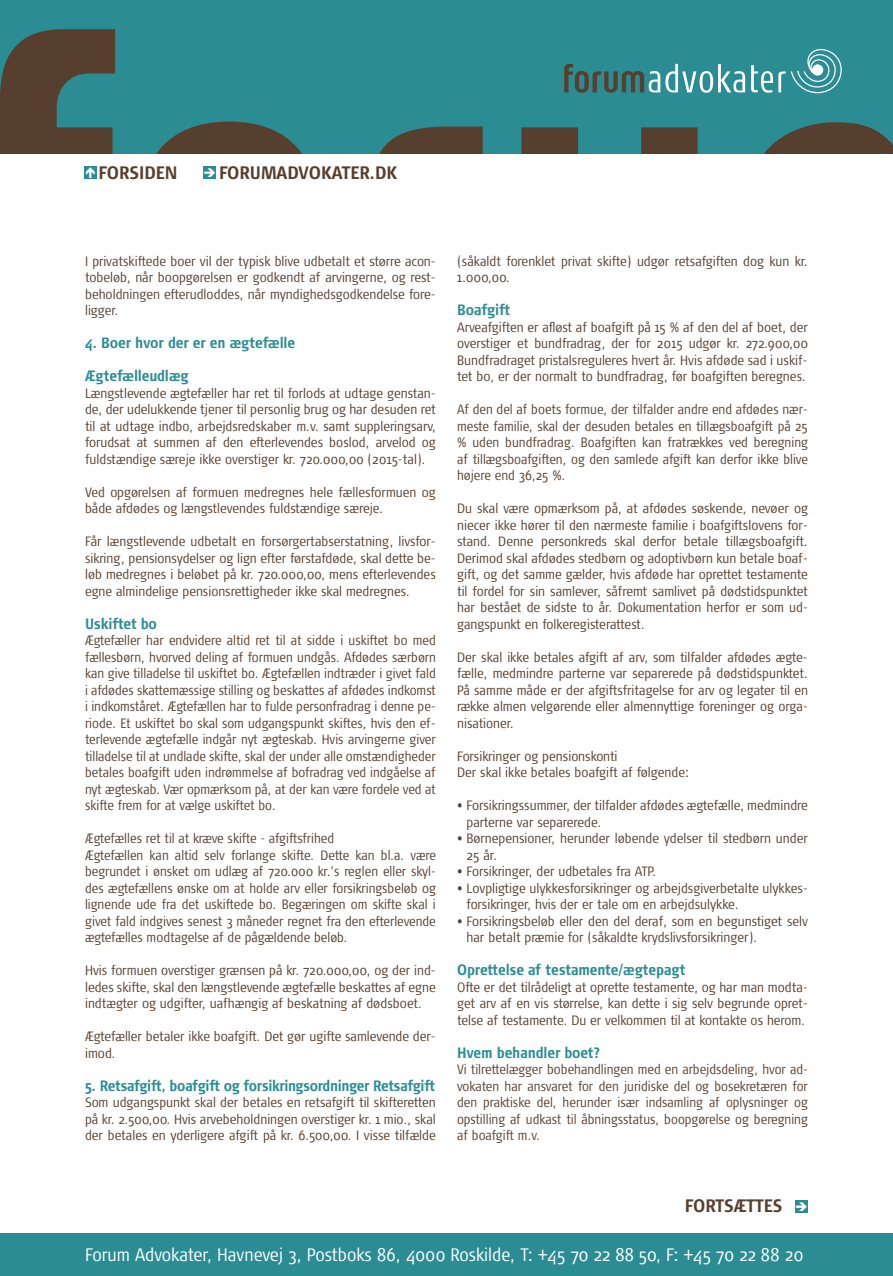
<style>
.page{position:relative;width:893px;height:1276px;background:#fff}
.page>*{position:absolute;margin:0;border:0;box-sizing:border-box;transform-origin:0 0}
.t1{font:300 18px "Signa Cond";color:#fff}
.t2{font:700 18px "Signa Cond";color:#573f2f}
.t3{font:700 15px "Signa Cond";letter-spacing:-.01em;color:#2b8d93}
.t4{font:300 13.5px/16.5px "Signa Cond";color:#573f2f;text-align:justify}
.s1{color:#fff}
</style>
<div class="page">
<div style="left:0;top:1233px;width:893px;height:43px;background:#2b8d93"></div>
<div style="left:84px;top:166px;width:13px;height:13px;background:#2b8d93"></div>
<div style="left:204px;top:166px;width:12px;height:13px;background:#2b8d93"></div>
<div style="left:0;top:0;width:893px;height:153px;background:#2b8d93"></div>
<svg style="left:0;top:29px;width:115px;height:124px"></svg>
<svg style="left:157px;top:122px;width:145px;height:31px"></svg>
<svg style="left:380px;top:127px;width:103px;height:26px;background:#504a3d"></svg>
<svg style="left:521px;top:127px;width:177px;height:26px"></svg>
<svg style="left:764px;top:122px;width:129px;height:31px"></svg>
<svg style="left:564px;top:64px;width:181px;height:29px"></svg>
<svg style="left:751px;top:49px;width:91px;height:45px"></svg>
<div style="left:795px;top:1200px;width:12px;height:12px;background:#2b8d93"></div>
<h1 class="t2" style="left:99px;top:162px;width:81px">FORSIDEN</h1>
<h1 class="t2" style="left:203px;top:162px;width:195px"><span class="s1">➔</span> FORUMADVOKATER.DK</h1>
<p class="t4" style="left:85px;top:253px;width:352px">I privatskiftede boer vil der typisk blive udbetalt et større acon&shy;tobeløb, når boopgørelsen er godkendt af arvingerne, og rest&shy;beholdningen efterudloddes, når myndighedsgodkendelse fore&shy;ligger.</p>
<p class="t3" style="left:85px;top:334px;width:211px">4. Boer hvor der er en ægtefælle</p>
<p class="t3" style="left:85px;top:367px;width:105px">Ægtefælleudlæg</p>
<p class="t4" style="left:85px;top:385px;width:352px">Længstlevende ægtefæller har ret til forlods at udtage genstan&shy;de, der udelukkende tjener til personlig brug og har desuden ret til at udtage indbo, arbejdsredskaber m.v. samt suppleringsarv, forudsat at summen af den efterlevendes boslod, arvelod og fuldstændige særeje ikke overstiger kr. 720.000,00 (2015-tal).</p>
<p class="t4" style="left:85px;top:484px;width:352px">Ved opgørelsen af formuen medregnes hele fællesformuen og både afdødes og længstlevendes fuldstændige særeje.</p>
<p class="t4" style="left:85px;top:533px;width:352px">Får længstlevende udbetalt en forsørgertabserstatning, livsfor&shy;sikring, pensionsydelser og lign efter førstafdøde, skal dette be&shy;løb medregnes i beløbet på kr. 720.000,00, mens efterlevendes egne almindelige pensionsrettigheder ikke skal medregnes.</p>
<p class="t3" style="left:85px;top:615px;width:74px">Uskiftet bo</p>
<p class="t4" style="left:85px;top:632px;width:352px">Ægtefæller har endvidere altid ret til at sidde i uskiftet bo med fællesbørn, hvorved deling af formuen undgås. Afdødes særbørn kan give tilladelse til uskiftet bo. Ægtefællen indtræder i givet fald i afdødes skattemæssige stilling og beskattes af afdødes indkomst i indkomståret. Ægtefællen har to fulde personfradrag i denne pe&shy;riode. Et uskiftet bo skal som udgangspunkt skiftes, hvis den ef&shy;terlevende ægtefælle indgår nyt ægteskab. Hvis arvingerne giver tilladelse til at undlade skifte, skal der under alle omstændigheder betales boafgift uden indrømmelse af bofradrag ved indgåelse af nyt ægteskab. Vær opmærksom på, at der kan være fordele ved at skifte frem for at vælge uskiftet bo.</p>
<p class="t4" style="left:85px;top:830px;width:352px;text-align:left">Ægtefælles ret til at kræve skifte - afgiftsfrihed<br>Ægtefællen kan altid selv forlange skifte. Dette kan bl.a. være begrundet i ønsket om udlæg af 720.000 kr.’s reglen eller skyl&shy;des ægtefællens ønske om at holde arv eller forsikringsbeløb og lignende ude fra det uskiftede bo. Begæringen om skifte skal i givet fald indgives senest 3 måneder regnet fra den efterlevende ægtefælles modtagelse af de pågældende beløb.</p>
<p class="t4" style="left:85px;top:962px;width:352px">Hvis formuen overstiger grænsen på kr. 720.000,00, og der ind&shy;ledes skifte, skal den længstlevende ægtefælle beskattes af egne indtægter og udgifter, uafhængig af beskatning af dødsboet.</p>
<p class="t4" style="left:85px;top:1028px;width:352px">Ægtefæller betaler ikke boafgift. Det gør ugifte samlevende der&shy;imod.</p>
<p class="t3" style="left:85px;top:1077px;width:352px">5. Retsafgift, boafgift og forsikringsordninger Retsafgift</p>
<p class="t4" style="left:85px;top:1094px;width:352px">Som udgangspunkt skal der betales en retsafgift til skifteretten på kr. 2.500,00. Hvis arvebeholdningen overstiger kr. 1 mio., skal der betales en yderligere afgift på kr. 6.500,00. I visse tilfælde</p>
<p class="t4" style="left:457px;top:253px;width:352px">(såkaldt forenklet privat skifte) udgør retsafgiften dog kun kr.<br>1.000,00.</p>
<p class="t3" style="left:457px;top:301px;width:55px">Boafgift</p>
<p class="t4" style="left:457px;top:319px;width:352px">Arveafgiften er afløst af boafgift på 15 % af den del af boet, der overstiger et bundfradrag, der for 2015 udgør kr. 272.900,00<br>Bundfradraget pristalsreguleres hvert år. Hvis afdøde sad i uskif&shy;tet bo, er der normalt to bundfradrag, før boafgiften beregnes.</p>
<p class="t4" style="left:457px;top:401px;width:352px">Af den del af boets formue, der tilfalder andre end afdødes nær&shy;meste familie, skal der desuden betales en tillægsboafgift på 25 % uden bundfradrag. Boafgiften kan fratrækkes ved beregning af tillægsboafgiften, og den samlede afgift kan derfor ikke blive højere end 36,25 %.</p>
<p class="t4" style="left:457px;top:500px;width:352px">Du skal være opmærksom på, at afdødes søskende, nevøer og niecer ikke hører til den nærmeste familie i boafgiftslovens for&shy;stand. Denne personkreds skal derfor betale tillægsboafgift.<br>Derimod skal afdødes stedbørn og adoptivbørn kun betale boaf&shy;gift, og det samme gælder, hvis afdøde har oprettet testamente til fordel for sin samlever, såfremt samlivet på dødstidspunktet har bestået de sidste to år. Dokumentation herfor er som ud&shy;gangspunkt en folkeregisterattest.</p>
<p class="t4" style="left:457px;top:649px;width:352px">Der skal ikke betales afgift af arv, som tilfalder afdødes ægte&shy;fælle, medmindre parterne var separerede på dødstidspunktet.<br>På samme måde er der afgiftsfritagelse for arv og legater til en række almen velgørende eller almennyttige foreninger og orga&shy;nisationer.</p>
<p class="t4" style="left:457px;top:748px;width:233px">Forsikringer og pensionskonti<br>Der skal ikke betales boafgift af følgende:</p>
<p class="t4" style="left:467px;top:797px;width:343px;text-indent:-9px">• Forsikringssummer, der tilfalder afdødes ægtefælle, medmindre parterne var separerede.</p>
<p class="t4" style="left:467px;top:830px;width:343px;text-indent:-9px">• Børnepensioner, herunder løbende ydelser til stedbørn under<br>25 år.</p>
<p class="t4" style="left:457px;top:863px;width:201px">• Forsikringer, der udbetales fra ATP.</p>
<p class="t4" style="left:467px;top:880px;width:343px;text-indent:-9px">• Lovpligtige ulykkesforsikringer og arbejdsgiverbetalte ulykkes&shy;forsikringer, hvis der er tale om en arbejdsulykke.</p>
<p class="t4" style="left:467px;top:913px;width:343px;text-indent:-9px">• Forsikringsbeløb eller den del deraf, som en begunstiget selv har betalt præmie for (såkaldte krydslivsforsikringer).</p>
<p class="t3" style="left:457px;top:961px;width:230px">Oprettelse af testamente/ægtepagt</p>
<p class="t4" style="left:457px;top:979px;width:352px">Ofte er det tilrådeligt at oprette testamente, og har man modta&shy;get arv af en vis størrelse, kan dette i sig selv begrunde opret&shy;telse af testamente. Du er velkommen til at kontakte os herom.</p>
<p class="t3" style="left:457px;top:1044px;width:145px">Hvem behandler boet?</p>
<p class="t4" style="left:457px;top:1061px;width:352px">Vi tilrettelægger bobehandlingen med en arbejdsdeling, hvor ad&shy;vokaten har ansvaret for den juridiske del og bosekretæren for den praktiske del, herunder især indsamling af oplysninger og opstilling af udkast til åbningsstatus, boopgørelse og beregning af boafgift m.v.</p>
<h1 class="t2" style="left:685px;top:1195px;width:124px">FORTSÆTTES <span class="s1">➔</span></h1>
<h1 class="t1" style="left:85px;top:1245px;width:720px">Forum Advokater, Havnevej 3, Postboks 86, 4000 Roskilde, T: +45 70 22 88 50, F: +45 70 22 88 20</h1>
</div>
